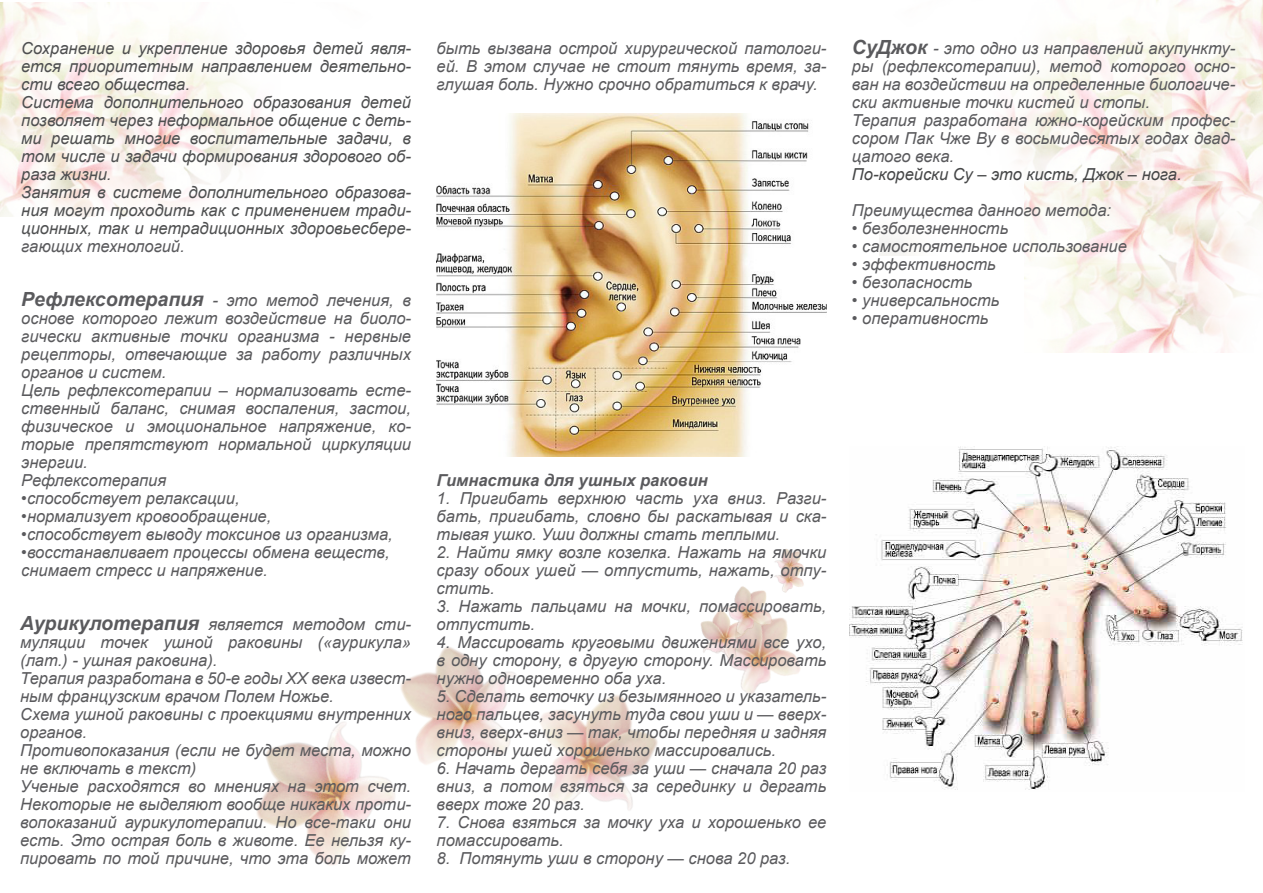
<style>
.page{position:relative;width:1263px;height:893px;background:#fff}
.page>*{position:absolute;margin:0;border:0;box-sizing:border-box;transform-origin:0 0}
.Paragraph_Style_1{font:italic 16.5px/18px "Arial";color:#5a5a5d;text-align:justify}
.Paragraph_Style_1-2{font:italic 16.5px/18px "Arial";color:#4e4f50;text-align:justify}
.Paragraph_Style_1-3{font:italic 16.5px "Arial";color:#464748}
.Paragraph_Style_1-4{font:italic 700 16.5px "Arial";color:#5a5a5d}
.s1{color:#5a5a5d}
.s2{font-weight:700;font-size:19.5px}
</style>
<div class="page">
<img style="left:879px;top:0;width:384px;height:255px">
<img style="left:1025px;top:182px;width:238px;height:171px">
<img style="left:257px;top:722px;width:113px;height:143px">
<img style="left:345px;top:647px;width:144px;height:167px">
<img style="left:489px;top:671px;width:169px;height:139px">
<img style="left:741px;top:648px;width:60px;height:46px">
<img style="left:703px;top:648px;width:61px;height:32px">
<img style="left:700px;top:586px;width:88px;height:62px">
<img style="left:756px;top:550px;width:48px;height:51px">
<img style="left:0;top:2px;width:264px;height:215px">
<img style="left:437px;top:114px;width:390px;height:342px">
<img style="left:850px;top:446px;width:393px;height:344px">
<p class="Paragraph_Style_1-2" style="left:21px;top:39px;width:391px">Сохранение и укрепление здоровья детей явля&shy;ется приоритетным направлением деятельно&shy;сти всего общества.</p>
<p class="Paragraph_Style_1-2" style="left:21px;top:93px;width:391px">Система дополнительного образования детей позволяет через неформальное общение с деть&shy;ми решать многие воспитательные задачи, в том числе и задачи формирования здорового об&shy;раза жизни.</p>
<p class="Paragraph_Style_1-2" style="left:21px;top:183px;width:391px">Занятия в системе дополнительного образова&shy;ния могут проходить как с применением тради&shy;ционных, так и нетрадиционных здоровьесбере&shy;<span class="s1">гающих технологий.</span></p>
<p class="Paragraph_Style_1" style="left:21px;top:291px;width:391px"><span class="s2">Рефлексотерапия</span> - это метод лечения, в основе которого лежит воздействие на биоло&shy;гически активные точки организма - нервные рецепторы, отвечающие за работу различных органов и систем.</p>
<p class="Paragraph_Style_1" style="left:21px;top:381px;width:391px">Цель рефлексотерапии – нормализовать есте&shy;ственный баланс, снимая воспаления, застои, физическое и эмоциональное напряжение, ко&shy;торые препятствуют нормальной циркуляции энергии.</p>
<p class="Paragraph_Style_1" style="left:21px;top:471px;width:146px">Рефлексотерапия</p>
<p class="Paragraph_Style_1" style="left:21px;top:489px;width:220px">•способствует релаксации,</p>
<p class="Paragraph_Style_1" style="left:21px;top:507px;width:252px">•нормализует кровообращение,</p>
<p class="Paragraph_Style_1" style="left:21px;top:525px;width:373px">•способствует выводу токсинов из организма,</p>
<p class="Paragraph_Style_1" style="left:21px;top:543px;width:370px">•восстанавливает процессы обмена веществ,</p>
<p class="Paragraph_Style_1" style="left:21px;top:561px;width:248px">снимает стресс и напряжение.</p>
<p class="Paragraph_Style_1" style="left:20px;top:615px;width:392px"><span class="s2">Аурикулотерапия</span> является методом сти&shy;муляции точек ушной раковины («аурикула» (лат.) - ушная раковина).</p>
<p class="Paragraph_Style_1" style="left:20px;top:669px;width:392px">Терапия разработана в 50-е годы XX века извест&shy;ным французским врачом Полем Ножье.</p>
<p class="Paragraph_Style_1" style="left:20px;top:705px;width:392px">Схема ушной раковины с проекциями внутренних органов.</p>
<p class="Paragraph_Style_1" style="left:20px;top:741px;width:392px">Противопоказания (если не будет места, можно не включать в текст)</p>
<p class="Paragraph_Style_1" style="left:20px;top:777px;width:392px">Ученые расходятся во мнениях на этот счет.<br>Некоторые не выделяют вообще никаких проти&shy;вопоказаний аурикулотерапии. Но все-таки они есть. Это острая боль в животе. Ее нельзя ку&shy;пировать по той причине, что эта боль может</p>
<p class="Paragraph_Style_1" style="left:437px;top:39px;width:391px">быть вызвана острой хирургической патологи&shy;ей. В этом случае не стоит тянуть время, за&shy;глушая боль. Нужно срочно обратиться к врачу.</p>
<p class="Paragraph_Style_1" style="left:852px;top:39px;width:385px"><span class="s2">СуДжок</span> - это одно из направлений акупункту&shy;ры (рефлексотерапии), метод которого осно&shy;ван на воздействии на определенные биологиче&shy;ски активные точки кистей и стопы.</p>
<p class="Paragraph_Style_1" style="left:852px;top:111px;width:385px">Терапия разработана южно-корейским профес&shy;сором Пак Чже Ву в восьмидесятых годах двад&shy;цатого века.</p>
<p class="Paragraph_Style_1-3" style="left:852px;top:164px;width:331px">По-корейски Су – это кисть, Джок – нога.</p>
<p class="Paragraph_Style_1" style="left:852px;top:201px;width:261px">Преимущества данного метода:</p>
<p class="Paragraph_Style_1" style="left:852px;top:219px;width:158px">• безболезненность</p>
<p class="Paragraph_Style_1" style="left:852px;top:237px;width:276px">• самостоятельное использование</p>
<p class="Paragraph_Style_1" style="left:852px;top:255px;width:145px">• эффективность</p>
<p class="Paragraph_Style_1" style="left:852px;top:273px;width:122px">• безопасность</p>
<p class="Paragraph_Style_1" style="left:852px;top:291px;width:149px">• универсальность</p>
<p class="Paragraph_Style_1" style="left:852px;top:309px;width:138px">• оперативность</p>
<p class="Paragraph_Style_1-4" style="left:437px;top:470px;width:273px">Гимнастика для ушных раковин</p>
<p class="Paragraph_Style_1" style="left:437px;top:489px;width:391px">1. Пригибать верхнюю часть уха вниз. Разги&shy;бать, пригибать, словно бы раскатывая и ска&shy;тывая ушко. Уши должны стать теплыми.</p>
<p class="Paragraph_Style_1" style="left:437px;top:543px;width:391px">2. Найти ямку возле козелка. Нажать на ямочки сразу обоих ушей — отпустить, нажать, отпу&shy;стить.</p>
<p class="Paragraph_Style_1" style="left:437px;top:597px;width:391px">3. Нажать пальцами на мочки, помассировать, отпустить.</p>
<p class="Paragraph_Style_1" style="left:437px;top:633px;width:391px">4. Массировать круговыми движениями все ухо, в одну сторону, в другую сторону. Массировать нужно одновременно оба уха.</p>
<p class="Paragraph_Style_1" style="left:437px;top:687px;width:391px">5. Сделать веточку из безымянного и указатель&shy;ного пальцев, засунуть туда свои уши и — вверх&shy;вниз, вверх-вниз — так, чтобы передняя и задняя стороны ушей хорошенько массировались.</p>
<p class="Paragraph_Style_1" style="left:437px;top:759px;width:391px">6. Начать дергать себя за уши — сначала 20 раз вниз, а потом взяться за серединку и дергать вверх тоже 20 раз.</p>
<p class="Paragraph_Style_1" style="left:437px;top:813px;width:391px">7. Снова взяться за мочку уха и хорошенько ее помассировать.</p>
<p class="Paragraph_Style_1" style="left:437px;top:849px;width:355px">8. Потянуть уши в сторону — снова 20 раз.</p>
</div>
